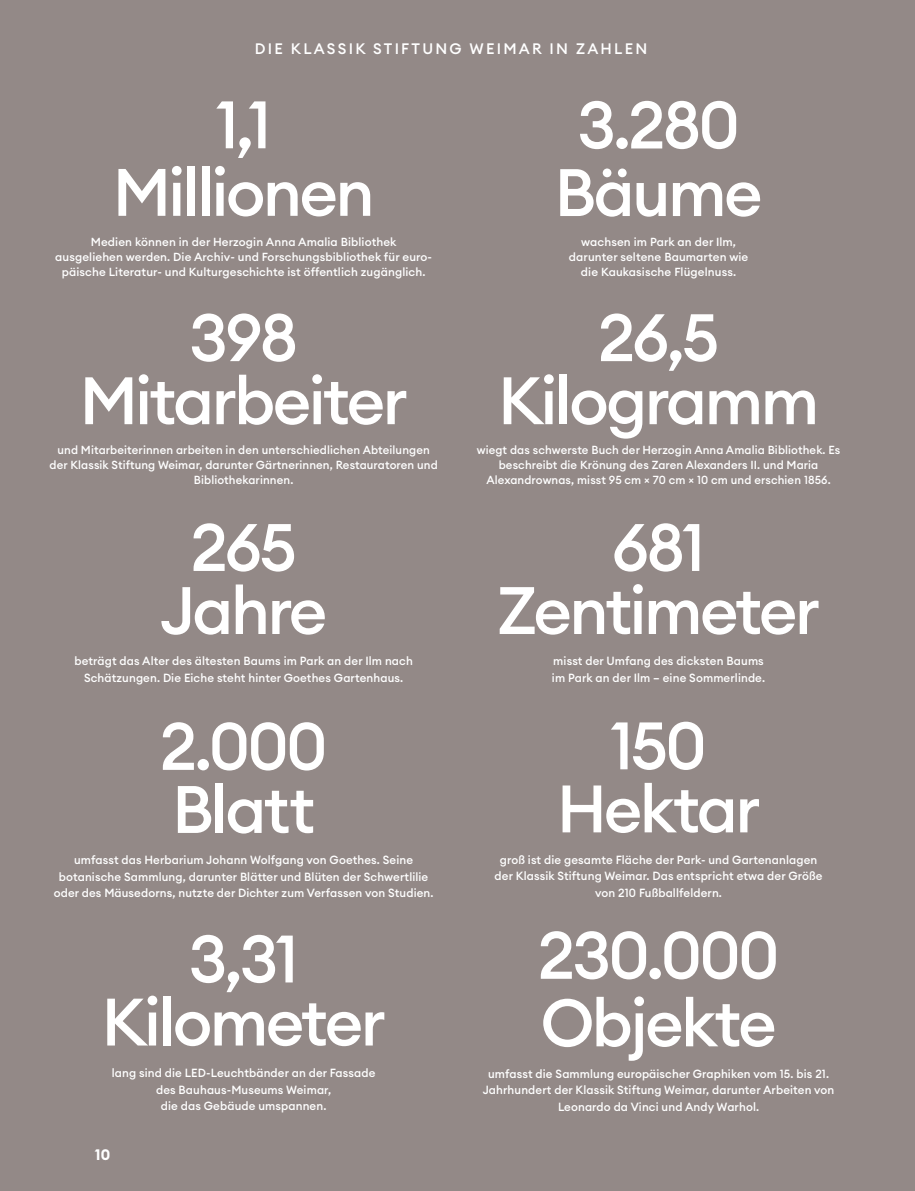
<style>
.page{position:relative;width:915px;height:1191px;background:#fff}
.page>*{position:absolute;margin:0;border:0;box-sizing:border-box;transform-origin:0 0}
.t1{font:66px/63px "Euclid Circular A Medium 2";letter-spacing:-.04em;color:#fff;text-align:center}
.t2{font:15px "Euclid Circular A Medium 2";letter-spacing:.15em;color:#fff}
.t3{font:15px "Euclid Circular A Bold 2";color:#fff}
.t4{font:11.7px/16.5px "Euclid Circular A Medium 2";letter-spacing:.01em;color:#fff;text-align:center}
.t5{font:11.55px/15px "Euclid Circular A Medium 2";letter-spacing:.01em;color:#fff;text-align:center}
</style>
<div class="page">
<div style="left:0;top:0;width:914px;height:1191px;background:#938987"></div>
<p class="t2" style="left:255px;top:39px;width:394px">DIE KLASSIK STIFTUNG WEIMAR IN ZAHLEN</p>
<h1 class="t1" style="left:113px;top:91px;width:263px;line-height:67.5px">1,1<br>Millionen</h1>
<p class="t5" style="left:55px;top:234px;width:378px">Medien können in der Herzogin Anna Amalia Bibliothek<br>ausgeliehen werden. Die Archiv- und Forschungsbibliothek für euro&shy;päische Literatur- und Kulturgeschichte ist öffentlich zugänglich.</p>
<h1 class="t1" style="left:80px;top:306px;width:329px">398<br>Mitarbeiter</h1>
<p class="t5" style="left:49px;top:442px;width:389px">und Mitarbeiterinnen arbeiten in den unterschiedlichen Abteilungen der Klassik Stiftung Weimar, darunter Gärtnerinnen, Restauratoren und<br>Bibliothekarinnen.</p>
<h1 class="t1" style="left:160px;top:516px;width:169px">265<br>Jahre</h1>
<p class="t4" style="left:74px;top:653px;width:340px">beträgt das Alter des ältesten Baums im Park an der Ilm nach<br>Schätzungen. Die Eiche steht hinter Goethes Gartenhaus.</p>
<h1 class="t1" style="left:160px;top:715px;width:169px;text-align:left">2.000<br>Blatt</h1>
<p class="t4" style="left:54px;top:852px;width:381px">umfasst das Herbarium Johann Wolfgang von Goethes. Seine botanische Sammlung, darunter Blätter und Blüten der Schwertlilie oder des Mäusedorns, nutzte der Dichter zum Verfassen von Studien.</p>
<h1 class="t1" style="left:101px;top:927px;width:285px">3,31<br>Kilometer</h1>
<p class="t4" style="left:112px;top:1064px;width:265px">lang sind die LED-Leuchtbänder an der Fassade des Bauhaus-Museums Weimar,<br>die das Gebäude umspannen.</p>
<p class="t3" style="left:95px;top:1145px;width:17px">10</p>
<h1 class="t1" style="left:554px;top:91px;width:209px;line-height:67.5px">3.280<br>Bäume</h1>
<p class="t5" style="left:568px;top:234px;width:181px">wachsen im Park an der Ilm, darunter seltene Baumarten wie die Kaukasische Flügelnuss.</p>
<h1 class="t1" style="left:498px;top:306px;width:322px">26,5<br>Kilogramm</h1>
<p class="t5" style="left:476px;top:442px;width:365px">wiegt das schwerste Buch der Herzogin Anna Amalia Bibliothek. Es beschreibt die Krönung des Zaren Alexanders II. und Maria<br>Alexandrownas, misst 95 cm × 70 cm × 10 cm und erschien 1856.</p>
<h1 class="t1" style="left:497px;top:516px;width:324px">681<br>Zentimeter</h1>
<p class="t4" style="left:551px;top:653px;width:214px;text-align:left">misst der Umfang des dicksten Baums im Park an der Ilm – eine Sommerlinde.</p>
<h1 class="t1" style="left:556px;top:714px;width:205px">150<br>Hektar</h1>
<p class="t4" style="left:494px;top:851px;width:329px">groß ist die gesamte Fläche der Park- und Gartenanlagen der Klassik Stiftung Weimar. Das entspricht etwa der Größe von 210 Fußballfeldern.</p>
<h1 class="t1" style="left:537px;top:921px;width:243px;line-height:67.5px;text-align:left">230.000<br>Objekte</h1>
<p class="t4" style="left:482px;top:1065px;width:353px">umfasst die Sammlung europäischer Graphiken vom 15. bis 21.<br>Jahrhundert der Klassik Stiftung Weimar, darunter Arbeiten von<br>Leonardo da Vinci und Andy Warhol.</p>
</div>
